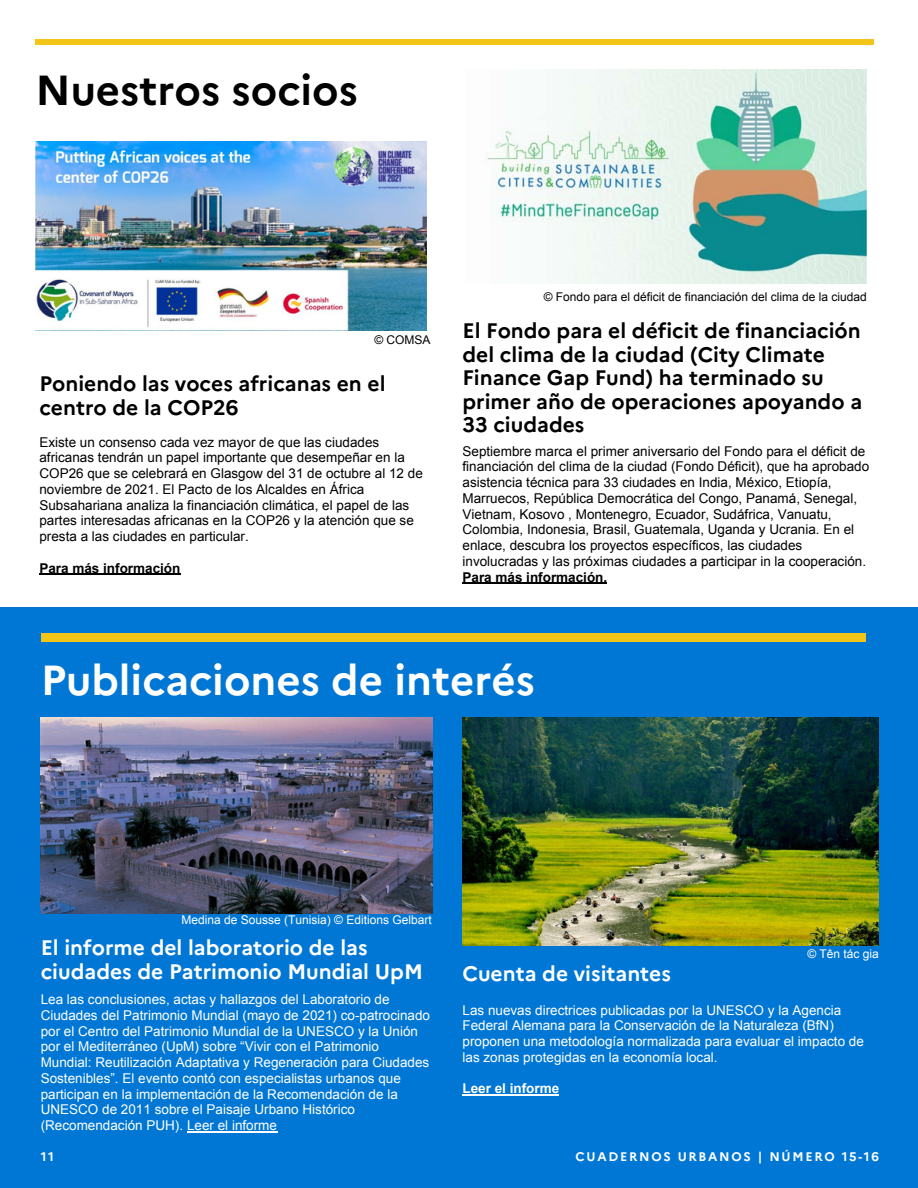
<style>
.page{position:relative;width:918px;height:1188px;background:#fff}
.page>*{position:absolute;margin:0;border:0;box-sizing:border-box;transform-origin:0 0}
.t1{font:700 42px "Marianne";color:#fff}
.t2{font:700 42px "Marianne";color:#000}
.t3{font:700 21px/23.5px "Marianne";color:#000}
.t4{font:700 21px/23.7px "Marianne";color:#fff}
.t5{font:13.5px/15.8px "Arial";color:#000}
.t6{font:13.5px/15.8px "Arial";color:#fff}
.t7{font:700 13.5px "Arial";color:#000}
.t8{font:700 13.5px "Arial";color:#fff}
.t9{font:700 12.45px "Marianne";letter-spacing:.14em;color:#fff}
.t10{font:12px "Arial";color:#000}
.t11{font:12px "Arial";color:#fff}
</style>
<div class="page">
<div style="left:35px;top:39px;width:838px;height:6px;background:#f4c519"></div>
<div style="left:0;top:607px;width:918px;height:581px;background:#0077d4"></div>
<img style="left:41px;top:717px;width:391px;height:196px">
<img style="left:463px;top:717px;width:416px;height:229px">
<hr style="left:39px;top:574px;width:141px;height:1px;background:#000">
<hr style="left:463px;top:583px;width:144px;height:1px;background:#000">
<hr style="left:187px;top:1131px;width:90px;height:1px;background:#fff">
<hr style="left:463px;top:1095px;width:96px;height:1px;background:#fff">
<div style="left:41px;top:634px;width:824px;height:8px;background:#f4c519"></div>
<img style="left:35px;top:141px;width:392px;height:189px">
<img style="left:487px;top:70px;width:380px;height:213px">
<p class="t2" style="left:35px;top:64px;width:324px">Nuestros socios</p>
<p class="t10" style="left:374px;top:332px;width:58px">© COMSA</p>
<p class="t3" style="left:39px;top:372px;width:348px">Poniendo las voces africanas en el centro de la COP26</p>
<p class="t5" style="left:39px;top:434px;width:385px">Existe un consenso cada vez mayor de que las ciudades africanas tendrán un papel importante que desempeñar en la COP26 que se celebrará en Glasgow del 31 de octubre al 12 de noviembre de 2021. El Pacto de los Alcaldes en África Subsahariana analiza la financiación climática, el papel de las partes interesadas africanas en la COP26 y la atención que se presta a las ciudades en particular.</p>
<p class="t7" style="left:39px;top:559px;width:143px">Para más información</p>
<p class="t10" style="left:544px;top:288px;width:325px">© Fondo para el déficit de financiación del clima de la ciudad</p>
<p class="t3" style="left:463px;top:319px;width:401px">El Fondo para el déficit de financiación del clima de la ciudad (City Climate<br>Finance Gap Fund) ha terminado su primer año de operaciones apoyando a<br>33 ciudades</p>
<p class="t5" style="left:463px;top:443px;width:408px">Septiembre marca el primer aniversario del Fondo para el déficit de financiación del clima de la ciudad (Fondo Déficit), que ha aprobado asistencia técnica para 33 ciudades en India, México, Etiopía, Marruecos, República Democrática del Congo, Panamá, Senegal, Vietnam, Kosovo , Montenegro, Ecuador, Sudáfrica, Vanuatu, Colombia, Indonesia, Brasil, Guatemala, Uganda y Ucrania. En el enlace, descubra los proyectos específicos, las ciudades involucradas y las próximas ciudades a participar in la cooperación.</p>
<p class="t7" style="left:463px;top:568px;width:146px">Para más información.</p>
<p class="t1" style="left:41px;top:654px;width:496px">Publicaciones de interés</p>
<p class="t11" style="left:182px;top:912px;width:252px">Medina de Sousse (Tunisia) © Editions Gelbart</p>
<p class="t4" style="left:41px;top:936px;width:384px">El informe del laboratorio de las ciudades de Patrimonio Mundial UpM</p>
<p class="t6" style="left:41px;top:992px;width:391px">Lea las conclusiones, actas y hallazgos del Laboratorio de Ciudades del Patrimonio Mundial (mayo de 2021) co-patrocinado por el Centro del Patrimonio Mundial de la UNESCO y la Unión por el Mediterráneo (UpM) sobre “Vivir con el Patrimonio Mundial: Reutilización Adaptativa y Regeneración para Ciudades Sostenibles”. El evento contó con especialistas urbanos que participan en la implementación de la Recomendación de la UNESCO de 2011 sobre el Paisaje Urbano Histórico (Recomendación PUH). Leer el informe</p>
<p class="t9" style="left:41px;top:1149px;width:15px">11</p>
<p class="t11" style="left:807px;top:946px;width:73px">© Tên tác gia</p>
<p class="t4" style="left:463px;top:962px;width:210px">Cuenta de visitantes</p>
<p class="t6" style="left:463px;top:1002px;width:403px">Las nuevas directrices publicadas por la UNESCO y la Agencia Federal Alemana para la Conservación de la Naturaleza (BfN) proponen una metodología normalizada para evaluar el impacto de las zonas protegidas en la economía local.</p>
<p class="t8" style="left:463px;top:1080px;width:98px">Leer el informe</p>
<p class="t9" style="left:576px;top:1149px;width:305px">CUADERNOS URBANOS | NÚMERO 15-16</p>
</div>
